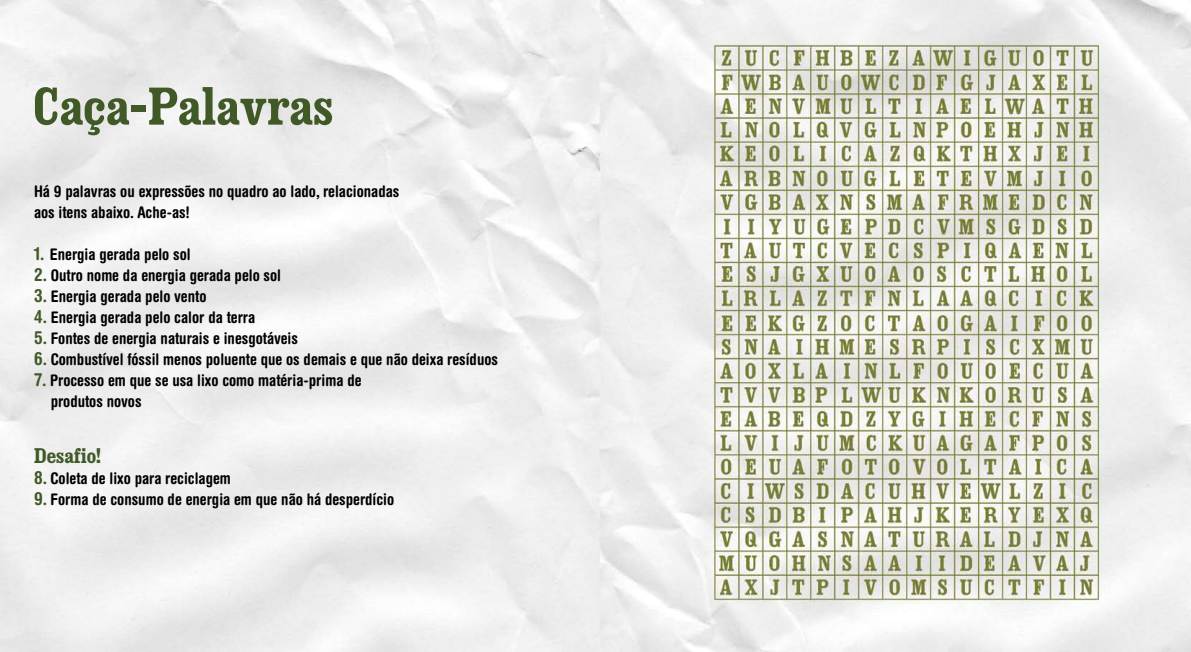
<style>
.page{position:relative;width:1191px;height:652px;background:#fff}
.page>*{position:absolute;margin:0;border:0;box-sizing:border-box;transform-origin:0 0}
.t1{font:55px "Audebaud";color:#405927}
.t2{font:22px "Audebaud";color:#405927}
.t3{font:700 condensed 16px/21px "Helvetica Rounded";color:#000}
.s1{font-size:18px;color:#405927}
</style>
<div class="page">
<img style="left:0;top:0;width:1191px;height:652px">
<h1 class="t1" style="left:33px;top:87px;width:302px">Caça-Palavras</h1>
<p class="t3" style="left:34px;top:180px;width:367px">Há 9 palavras ou expressões no quadro ao lado, relacionadas aos itens abaixo. Ache-as!</p>
<p class="t3" style="left:34px;top:243px;width:158px"><span class="s1">1.</span> Energia gerada pelo sol</p>
<p class="t3" style="left:34px;top:264px;width:248px"><span class="s1">2.</span> Outro nome da energia gerada pelo sol</p>
<p class="t3" style="left:34px;top:285px;width:174px"><span class="s1">3.</span> Energia gerada pelo vento</p>
<p class="t3" style="left:34px;top:306px;width:223px"><span class="s1">4.</span> Energia gerada pelo calor da terra</p>
<p class="t3" style="left:34px;top:327px;width:265px"><span class="s1">5.</span> Fontes de energia naturais e inesgotáveis</p>
<p class="t3" style="left:34px;top:348px;width:465px"><span class="s1">6.</span> Combustível fóssil menos poluente que os demais e que não deixa resíduos</p>
<p class="t3" style="left:51px;top:369px;width:312px;text-indent:-17px"><span class="s1">7.</span> Processo em que se usa lixo como matéria-prima de produtos novos</p>
<h2 class="t2" style="left:34px;top:448px;width:69px">Desafio!</h2>
<p class="t3" style="left:34px;top:467px;width:198px"><span class="s1">8.</span> Coleta de lixo para reciclagem</p>
<p class="t3" style="left:34px;top:488px;width:362px"><span class="s1">9.</span> Forma de consumo de energia em que não há desperdício</p>
</div>
